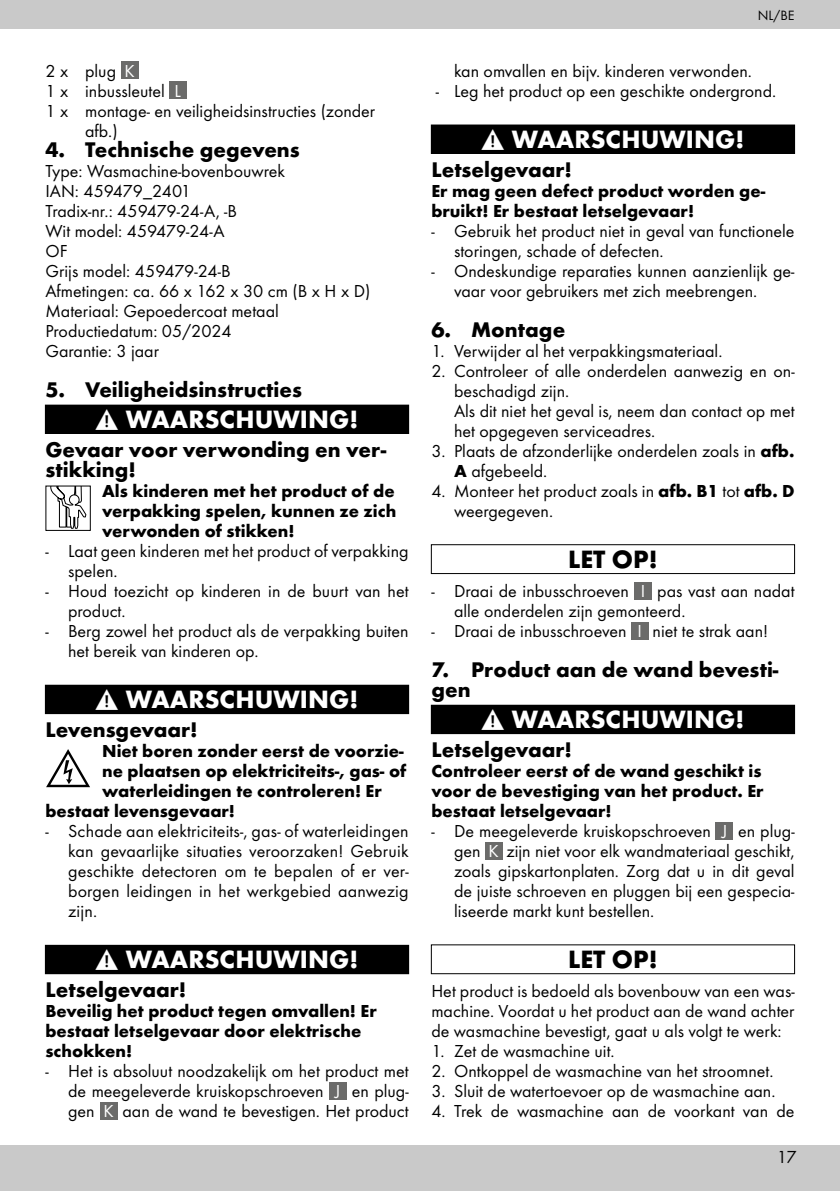
<style>
.page{position:relative;width:840px;height:1191px;background:#fff}
.page>*{position:absolute;margin:0;border:0;box-sizing:border-box;transform-origin:0 0}
.t1{font:700 26px "Futura TOT";color:#fff}
.t2{font:700 26px "Futura TOT";color:#000}
.t3{font:700 22px/20px "Futura TOT";color:#000}
.t4{font:18px/20px "Futura TOT Boo";color:#000}
.t5{font:700 18px/20px "Futura TOT";color:#000}
.t6{font:16px "Futura LT Pro";color:#000}
.t7{font:14px "Futura TOT Boo";color:#000}
.s1{color:#fff}
.s2{font-family:"Futura TOT";font-weight:700}
</style>
<div class="page">
<div style="left:0;top:1145px;width:839px;height:46px;background:#c9c9c9"></div>
<div style="left:0;top:0;width:839px;height:29px;background:#c9c9c9"></div>
<div style="left:45px;top:405px;width:363px;height:28px;background:#000"></div>
<div style="left:45px;top:404px;width:364px;height:30px;border:1px solid #000"></div>
<div style="left:45px;top:685px;width:363px;height:28px;background:#000"></div>
<div style="left:45px;top:684px;width:364px;height:30px;border:1px solid #000"></div>
<div style="left:45px;top:945px;width:363px;height:28px;background:#000"></div>
<div style="left:45px;top:944px;width:364px;height:30px;border:1px solid #000"></div>
<div style="left:121px;top:62px;width:17px;height:17px;background:#6b6b6a"></div>
<div style="left:169px;top:82px;width:17px;height:17px;background:#6b6b6a"></div>
<svg style="left:50px;top:487px;width:36px;height:42px"></svg>
<div style="left:45px;top:485px;width:46px;height:46px;border:1px solid #000"></div>
<svg style="left:46px;top:749px;width:44px;height:39px"></svg>
<div style="left:329px;top:1082px;width:17px;height:17px;background:#6b6b6a"></div>
<div style="left:100px;top:1102px;width:17px;height:17px;background:#6b6b6a"></div>
<div style="left:431px;top:125px;width:363px;height:28px;background:#000"></div>
<div style="left:430px;top:124px;width:364px;height:30px;border:1px solid #000"></div>
<div style="left:430px;top:544px;width:364px;height:30px;border:1px solid #000"></div>
<div style="left:431px;top:705px;width:363px;height:28px;background:#000"></div>
<div style="left:430px;top:704px;width:364px;height:30px;border:1px solid #000"></div>
<div style="left:430px;top:944px;width:364px;height:30px;border:1px solid #000"></div>
<div style="left:634px;top:582px;width:17px;height:17px;background:#6b6b6a"></div>
<div style="left:630px;top:622px;width:17px;height:17px;background:#6b6b6a"></div>
<div style="left:715px;top:822px;width:17px;height:17px;background:#6b6b6a"></div>
<div style="left:485px;top:842px;width:17px;height:17px;background:#6b6b6a"></div>
<p class="t4" style="left:45px;top:61px;width:91px">2 x plug <span class="s1">K</span></p>
<p class="t4" style="left:45px;top:81px;width:137px">1 x inbussleutel <span class="s1">L</span></p>
<p class="t4" style="left:45px;top:101px;width:331px">1 x montage- en veiligheidsinstructies (zonder</p>
<p class="t4" style="left:85px;top:121px;width:34px">afb.)</p>
<p class="t3" style="left:45px;top:139px;width:256px">4. Technische gegevens</p>
<p class="t4" style="left:45px;top:161px;width:326px">Type: Wasmachine-bovenbouwrek<br>IAN: 459479_2401<br>Tradix-nr.: 459479-24-A, -B<br>Wit model: 459479-24-A<br>OF<br>Grijs model: 459479-24-B<br>Afmetingen: ca. 66 x 162 x 30 cm (B x H x D)<br>Materiaal: Gepoedercoat metaal<br>Productiedatum: 05/2024<br>Garantie: 3 jaar</p>
<p class="t3" style="left:45px;top:379px;width:258px">5. Veiligheidsinstructies</p>
<h1 class="t1" style="left:126px;top:403px;width:234px">WAARSCHUWING!</h1>
<p class="t3" style="left:45px;top:439px;width:342px">Gevaar voor verwonding en ver&shy;stikking!</p>
<p class="t5" style="left:102px;top:480px;width:295px;text-align:justify">Als kinderen met het product of de verpakking spelen, kunnen ze zich verwonden of stikken!</p>
<p class="t4" style="left:68px;top:541px;width:342px;text-indent:-23px">- Laat geen kinderen met het product of verpakking spelen.</p>
<p class="t4" style="left:68px;top:581px;width:342px;text-indent:-23px">- Houd toezicht op kinderen in de buurt van het product.</p>
<p class="t4" style="left:68px;top:621px;width:342px;text-indent:-23px">- Berg zowel het product als de verpakking buiten het bereik van kinderen op.</p>
<h1 class="t1" style="left:126px;top:683px;width:234px">WAARSCHUWING!</h1>
<p class="t3" style="left:45px;top:719px;width:154px">Levensgevaar!</p>
<p class="t5" style="left:102px;top:740px;width:303px">Niet boren zonder eerst de voorzie-</p>
<p class="t5" style="left:102px;top:760px;width:305px">ne plaatsen op elektriciteits-, gas- of</p>
<p class="t5" style="left:102px;top:780px;width:281px">waterleidingen te controleren! Er</p>
<p class="t5" style="left:45px;top:800px;width:191px">bestaat levensgevaar!</p>
<p class="t4" style="left:68px;top:821px;width:342px;text-align:justify;text-indent:-23px">- Schade aan elektriciteits-, gas- of waterleidingen kan gevaarlijke situaties veroorzaken! Gebruik geschikte detectoren om te bepalen of er ver&shy;borgen leidingen in het werkgebied aanwezig zijn.</p>
<h1 class="t1" style="left:126px;top:943px;width:234px">WAARSCHUWING!</h1>
<p class="t3" style="left:45px;top:979px;width:142px">Letselgevaar!</p>
<p class="t5" style="left:45px;top:1000px;width:332px">Beveilig het product tegen omvallen! Er bestaat letselgevaar door elektrische schokken!</p>
<p class="t4" style="left:68px;top:1061px;width:342px;text-align:justify;text-indent:-23px">- Het is absoluut noodzakelijk om het product met de meegeleverde kruiskopschroeven <span class="s1">J</span> en plug&shy;gen <span class="s1">K</span> aan de wand te bevestigen. Het product</p>
<p class="t7" style="left:757px;top:7px;width:38px">NL/BE</p>
<p class="t4" style="left:454px;top:61px;width:299px">kan omvallen en bijv. kinderen verwonden.</p>
<p class="t4" style="left:435px;top:81px;width:342px">- Leg het product op een geschikte ondergrond.</p>
<h1 class="t1" style="left:511px;top:123px;width:234px">WAARSCHUWING!</h1>
<p class="t3" style="left:431px;top:159px;width:142px">Letselgevaar!</p>
<p class="t5" style="left:431px;top:180px;width:335px">Er mag geen defect product worden ge&shy;bruikt! Er bestaat letselgevaar!</p>
<p class="t4" style="left:454px;top:221px;width:342px;text-indent:-23px">- Gebruik het product niet in geval van functionele storingen, schade of defecten.</p>
<p class="t4" style="left:454px;top:261px;width:342px;text-indent:-23px">- Ondeskundige reparaties kunnen aanzienlijk ge&shy;vaar voor gebruikers met zich meebrengen.</p>
<p class="t3" style="left:431px;top:319px;width:135px">6. Montage</p>
<p class="t4" style="left:431px;top:341px;width:292px">1. Verwijder al het verpakkingsmateriaal.</p>
<p class="t4" style="left:454px;top:361px;width:342px;text-indent:-23px">2. Controleer of alle onderdelen aanwezig en on&shy;beschadigd zijn.<br>Als dit niet het geval is, neem dan contact op met het opgegeven serviceadres.</p>
<p class="t4" style="left:454px;top:441px;width:342px;text-indent:-23px">3. Plaats de afzonderlijke onderdelen zoals in <span class="s2">afb.<br>A</span> afgebeeld.</p>
<p class="t4" style="left:454px;top:481px;width:342px;text-indent:-23px">4. Monteer het product zoals in <span class="s2">afb. B1</span> tot <span class="s2">afb. D </span>weergegeven.</p>
<h1 class="t2" style="left:568px;top:543px;width:91px">LET OP!</h1>
<p class="t4" style="left:454px;top:581px;width:342px;text-indent:-23px">- Draai de inbusschroeven <span class="s1">I</span> pas vast aan nadat alle onderdelen zijn gemonteerd.</p>
<p class="t4" style="left:431px;top:621px;width:338px">- Draai de inbusschroeven <span class="s1">I</span> niet te strak aan!</p>
<p class="t3" style="left:431px;top:659px;width:348px">7. Product aan de wand bevesti&shy;gen</p>
<h1 class="t1" style="left:511px;top:703px;width:234px">WAARSCHUWING!</h1>
<p class="t3" style="left:431px;top:739px;width:142px">Letselgevaar!</p>
<p class="t5" style="left:431px;top:760px;width:333px">Controleer eerst of de wand geschikt is voor de bevestiging van het product. Er bestaat letselgevaar!</p>
<p class="t4" style="left:454px;top:821px;width:342px;text-align:justify;text-indent:-23px">- De meegeleverde kruiskopschroeven <span class="s1">J</span> en plug&shy;gen <span class="s1">K</span> zijn niet voor elk wandmateriaal geschikt, zoals gipskartonplaten. Zorg dat u in dit geval de juiste schroeven en pluggen bij een gespecia&shy;liseerde markt kunt bestellen.</p>
<h1 class="t2" style="left:568px;top:943px;width:91px">LET OP!</h1>
<p class="t4" style="left:431px;top:981px;width:364px;text-align:justify">Het product is bedoeld als bovenbouw van een was&shy;machine. Voordat u het product aan de wand achter de wasmachine bevestigt, gaat u als volgt te werk:</p>
<p class="t4" style="left:431px;top:1041px;width:185px">1. Zet de wasmachine uit.</p>
<p class="t4" style="left:431px;top:1061px;width:343px">2. Ontkoppel de wasmachine van het stroomnet.</p>
<p class="t4" style="left:431px;top:1081px;width:345px">3. Sluit de watertoevoer op de wasmachine aan.</p>
<p class="t4" style="left:431px;top:1101px;width:364px">4. Trek de wasmachine aan de voorkant van de</p>
<p class="t6" style="left:776px;top:1146px;width:21px">17</p>
</div>
